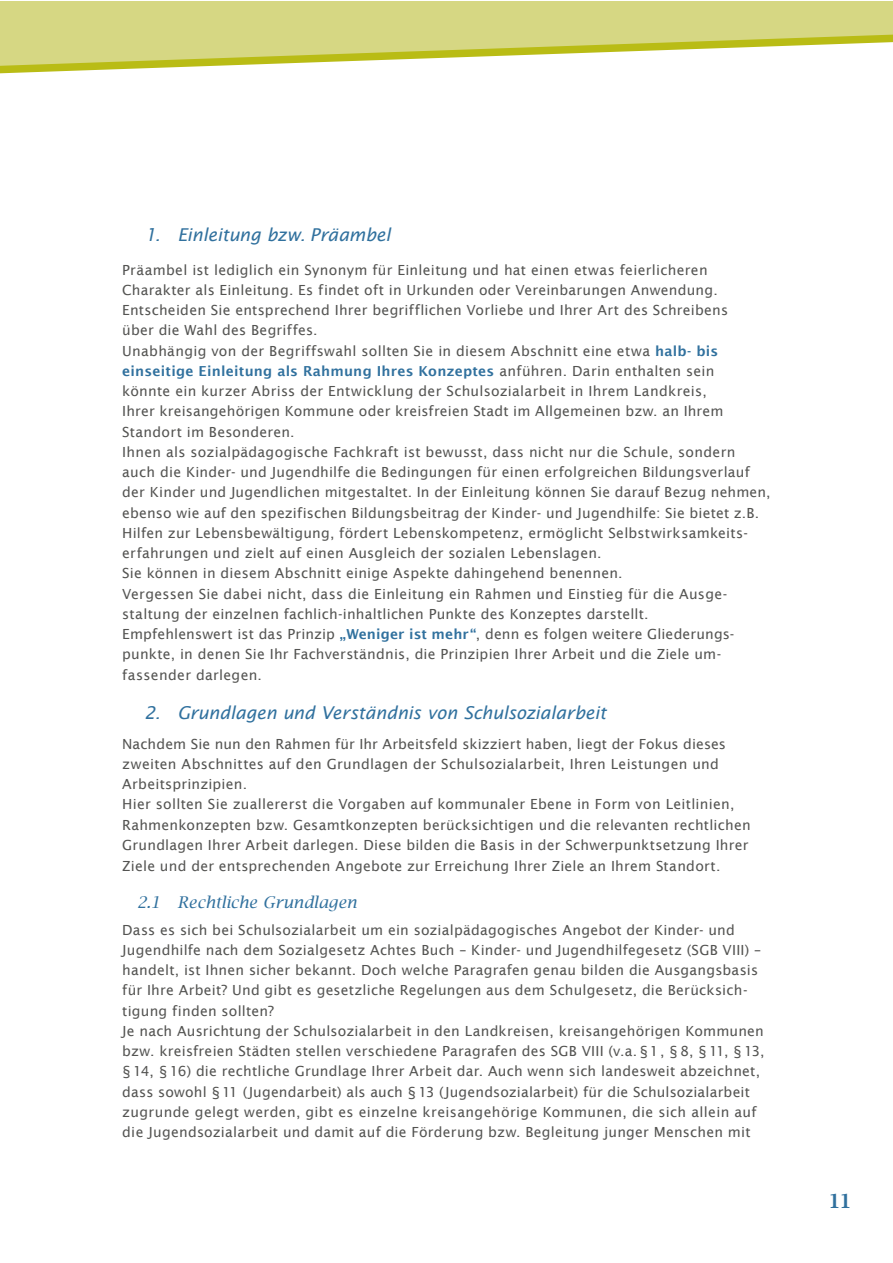
<style>
.page{position:relative;width:893px;height:1263px;background:#fff}
.page>*{position:absolute;margin:0;border:0;box-sizing:border-box;transform-origin:0 0}
.t1{font:600 19.5px "Lucida Bright";color:#31719e}
.t2{font:italic 17.7px "Lucida Sans";letter-spacing:-.01em;color:#31719e}
.t3{font:italic 16.2px "Lucida Bright";letter-spacing:.005em;color:#31719e}
.t4{font:13.95px/20.2px "Lucida Sans";letter-spacing:.015em;color:#545452}
.t5{font:600 13.8px "Lucida Sans";letter-spacing:.015em;color:#31719e}
.s1{font-weight:600;font-size:13.8px;color:#31719e}
.s2{font-weight:400;font-size:13.95px;color:#545452}
</style>
<div class="page">
<div style="left:0;top:1px;width:892px;height:1262px;background:#d6d783"></div>
<div style="left:0;top:36px;width:892px;height:1227px;background:#fff"></div>
<p class="t2" style="left:145px;top:224px;width:247px">1. Einleitung bzw. Präambel</p>
<p class="t4" style="left:122px;top:259px;width:607px">Präambel ist lediglich ein Synonym für Einleitung und hat einen etwas feierlicheren Charakter als Einleitung. Es findet oft in Urkunden oder Vereinbarungen Anwendung.<br>Entscheiden Sie entsprechend Ihrer begrifflichen Vorliebe und Ihrer Art des Schreibens über die Wahl des Begriffes.<br>Unabhängig von der Begriffswahl sollten Sie in diesem Abschnitt eine etwa <span class="s1">halb- bis</span></p>
<p class="t5" style="left:122px;top:362px;width:594px">einseitige Einleitung als Rahmung Ihres Konzeptes <span class="s2">anführen. Darin enthalten sein</span></p>
<p class="t4" style="left:122px;top:381px;width:650px">könnte ein kurzer Abriss der Entwicklung der Schulsozialarbeit in Ihrem Landkreis,<br>Ihrer kreisangehörigen Kommune oder kreisfreien Stadt im Allgemeinen bzw. an Ihrem Standort im Besonderen.<br>Ihnen als sozialpädagogische Fachkraft ist bewusst, dass nicht nur die Schule, sondern auch die Kinder- und Jugendhilfe die Bedingungen für einen erfolgreichen Bildungsverlauf der Kinder und Jugendlichen mitgestaltet. In der Einleitung können Sie darauf Bezug nehmen, ebenso wie auf den spezifischen Bildungsbeitrag der Kinder- und Jugendhilfe: Sie bietet z.B.<br>Hilfen zur Lebensbewältigung, fördert Lebenskompetenz, ermöglicht Selbstwirksamkeits&shy;erfahrungen und zielt auf einen Ausgleich der sozialen Lebenslagen.<br>Sie können in diesem Abschnitt einige Aspekte dahingehend benennen.<br>Vergessen Sie dabei nicht, dass die Einleitung ein Rahmen und Einstieg für die Ausge&shy;staltung der einzelnen fachlich-inhaltlichen Punkte des Konzeptes darstellt.<br>Empfehlenswert ist das Prinzip <span class="s1">„Weniger ist mehr“</span>, denn es folgen weitere Gliederungs&shy;punkte, in denen Sie Ihr Fachverständnis, die Prinzipien Ihrer Arbeit und die Ziele um&shy;fassender darlegen.</p>
<p class="t2" style="left:144px;top:702px;width:463px">2. Grundlagen und Verständnis von Schulsozialarbeit</p>
<p class="t4" style="left:122px;top:733px;width:630px">Nachdem Sie nun den Rahmen für Ihr Arbeitsfeld skizziert haben, liegt der Fokus dieses zweiten Abschnittes auf den Grundlagen der Schulsozialarbeit, Ihren Leistungen und Arbeitsprinzipien.<br>Hier sollten Sie zuallererst die Vorgaben auf kommunaler Ebene in Form von Leitlinien, Rahmenkonzepten bzw. Gesamtkonzepten berücksichtigen und die relevanten rechtlichen Grundlagen Ihrer Arbeit darlegen. Diese bilden die Basis in der Schwerpunktsetzung Ihrer Ziele und der entsprechenden Angebote zur Erreichung Ihrer Ziele an Ihrem Standort.</p>
<p class="t3" style="left:137px;top:893px;width:222px">2.1 Rechtliche Grundlagen</p>
<p class="t4" style="left:122px;top:919px;width:644px">Dass es sich bei Schulsozialarbeit um ein sozialpädagogisches Angebot der Kinder- und Jugendhilfe nach dem Sozialgesetz Achtes Buch – Kinder- und Jugendhilfegesetz (SGB VIII) – handelt, ist Ihnen sicher bekannt. Doch welche Paragrafen genau bilden die Ausgangsbasis für Ihre Arbeit? Und gibt es gesetzliche Regelungen aus dem Schulgesetz, die Berücksich&shy;tigung finden sollten?<br>Je nach Ausrichtung der Schulsozialarbeit in den Landkreisen, kreisangehörigen Kommunen bzw. kreisfreien Städten stellen verschiedene Paragrafen des SGB VIII (v.a. §1, §8, §11, §13, §14, §16) die rechtliche Grundlage Ihrer Arbeit dar. Auch wenn sich landesweit abzeichnet, dass sowohl §11 (Jugendarbeit) als auch §13 (Jugendsozialarbeit) für die Schulsozialarbeit zugrunde gelegt werden, gibt es einzelne kreisangehörige Kommunen, die sich allein auf die Jugendsozialarbeit und damit auf die Förderung bzw. Begleitung junger Menschen mit</p>
<h1 class="t1" style="left:828px;top:1189px;width:25px">11</h1>
</div>
